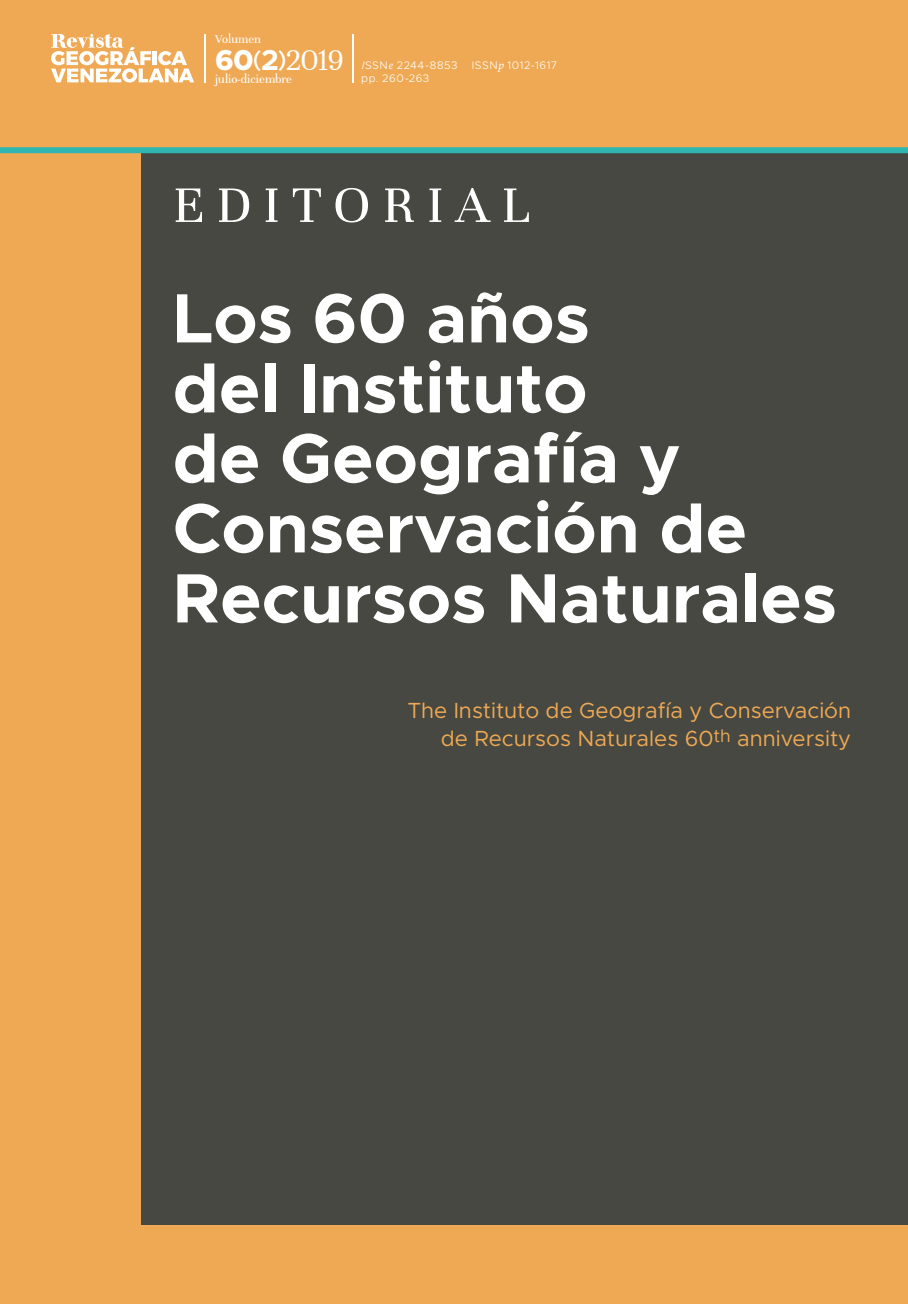
<style>
.page{position:relative;width:908px;height:1304px;background:#fff}
.page>*{position:absolute;margin:0;border:0;box-sizing:border-box;transform-origin:0 0}
.t1{font:700 70px/70px "Metropolis";color:#fff}
.t2{font:56px "Unna";letter-spacing:.21em;color:#fff}
.t3{font:32.6px "Unna";color:#fff}
.t4{font:22px/28px "Metropolis";color:#efa954;text-align:right}
.t5{font:12.8px "Unna";color:#fff}
.t6{font:300 11px "Metropolis";letter-spacing:.05em;color:#fff}
.s1{font-family:"Metropolis";font-weight:800;font-size:28.8px}
.s2{font-family:"Metropolis";font-weight:500;font-size:24px}
.s3{font-family:"Metropolis";font-weight:700;font-size:28.8px}
.s4{font-style:italic}
.s5{font-family:"Source Serif Pro";font-weight:400;font-style:italic}
</style>
<div class="page">
<div style="left:0;top:0;width:907px;height:1304px;background:#efa954"></div>
<div style="left:142px;top:150px;width:765px;height:1075px;background:#474841"></div>
<div style="left:0;top:147px;width:907px;height:6px;background:#2fb6b0"></div>
<svg style="left:51px;top:34px;width:143px;height:49px"></svg>
<hr style="left:205px;top:34px;width:1px;height:48px;background:#fff">
<hr style="left:352px;top:34px;width:1px;height:48px;background:#fff">
<p class="t5" style="left:215px;top:32px;width:47px">Volumen</p>
<h3 class="t3" style="left:215px;top:41px;width:130px"><span class="s1">60</span><span class="s2">(</span><span class="s3">2</span><span class="s2">)</span>2019</h3>
<p class="t5" style="left:215px;top:71px;width:78px">julio-diciembre</p>
<p class="t6" style="left:361px;top:59px;width:98px"><span class="s4">I</span>SSN<span class="s5">e</span> 2244-8853</p>
<p class="t6" style="left:471px;top:59px;width:87px">ISSN<span class="s5">p</span> 1012-1617</p>
<p class="t6" style="left:361px;top:72px;width:69px">pp. 260-263</p>
<h2 class="t2" style="left:173px;top:173px;width:358px">EDITORIAL</h2>
<h1 class="t1" style="left:172px;top:283px;width:665px">Los 60 años<br>del Instituto<br>de Geografía y<br>Conservación de<br>Recursos Naturales</h1>
<p class="t4" style="left:407px;top:696px;width:445px">The Instituto de Geografía y Conservación de Recursos Naturales 60<sup>th</sup> anniversity</p>
</div>
